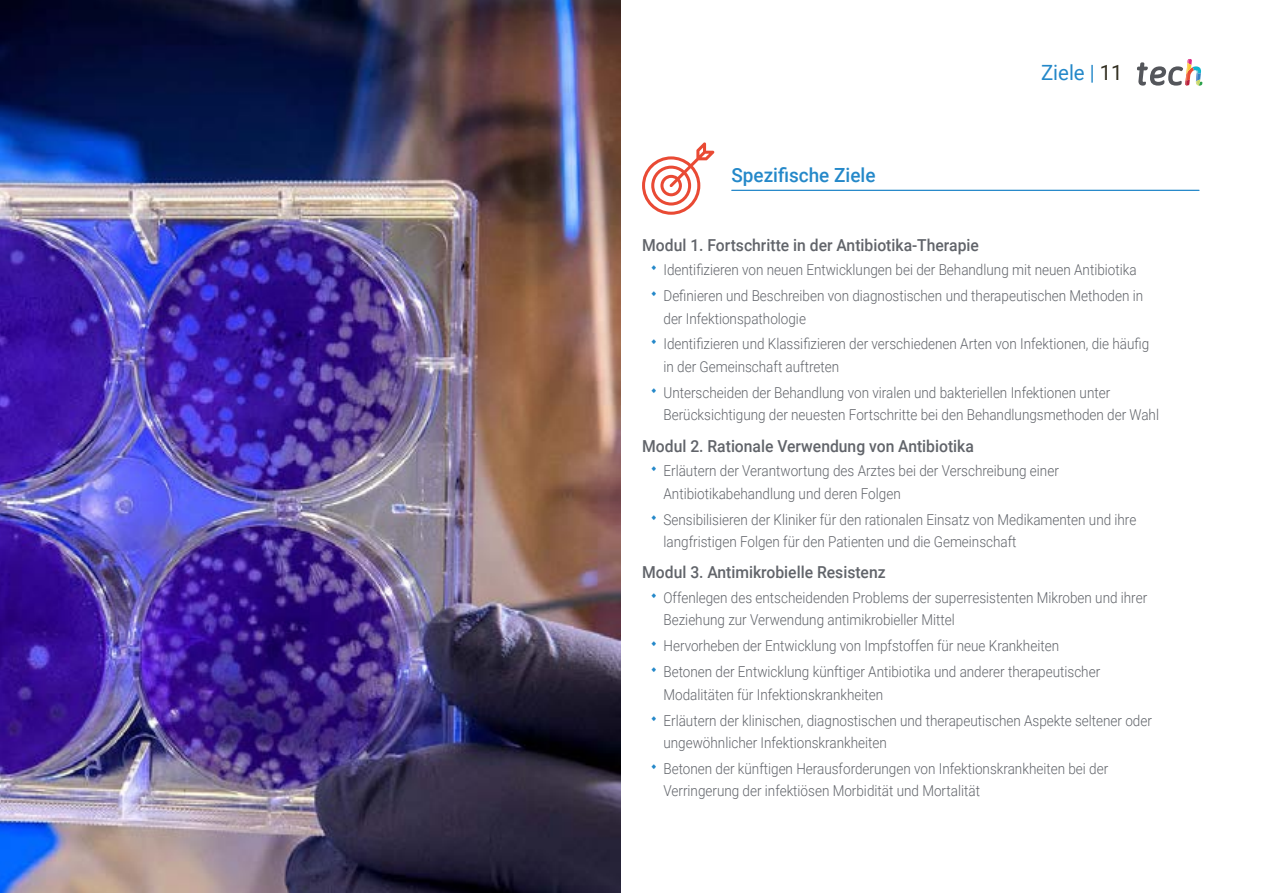
<style>
.page{position:relative;width:1263px;height:893px;background:#fff}
.page>*{position:absolute;margin:0;border:0;box-sizing:border-box;transform-origin:0 0}
.t1{font:21px "Roboto";color:#2488c9}
.t2{font:500 19.5px "Roboto";color:#2488c9}
.t3{font:500 16.5px "Roboto";color:#61646a;scale:.95 1}
.t4{font:300 15px/26px "Roboto";color:#61646a;scale:.9 1}
.s1{color:#312e20}
</style>
<div class="page">
<svg style="left:642px;top:142px;width:72px;height:73px"></svg>
<hr style="left:731px;top:190px;width:468px;height:1px;background:#2488c9">
<svg style="left:1137px;top:59px;width:65px;height:27px"></svg>
<img style="left:0;top:0;width:621px;height:893px">
<h2 class="t2" style="left:731px;top:161px;width:145px">Spezifische Ziele</h2>
<h1 class="t1" style="left:1041px;top:57px;width:83px">Ziele | <span class="s1">11</span></h1>
<p class="t3" style="left:642px;top:233px;width:356px">Modul 1. Fortschritte in der Antibiotika-Therapie</p>
<p class="t4" style="left:663px;top:256px;width:534px">Identifizieren von neuen Entwicklungen bei der Behandlung mit neuen Antibiotika<br>Definieren und Beschreiben von diagnostischen und therapeutischen Methoden in</p>
<p class="t4" style="left:663px;top:305px;width:541px">der Infektionspathologie<br>Identifizieren und Klassifizieren der verschiedenen Arten von Infektionen, die häufig</p>
<p class="t4" style="left:663px;top:353px;width:498px">in der Gemeinschaft auftreten<br>Unterscheiden der Behandlung von viralen und bakteriellen Infektionen unter</p>
<p class="t4" style="left:663px;top:401px;width:552px">Berücksichtigung der neuesten Fortschritte bei den Behandlungsmethoden der Wahl</p>
<p class="t3" style="left:642px;top:434px;width:351px">Modul 2. Rationale Verwendung von Antibiotika</p>
<p class="t4" style="left:663px;top:459px;width:441px;line-height:22.5px">Erläutern der Verantwortung des Arztes bei der Verschreibung einer<br>Antibiotikabehandlung und deren Folgen</p>
<p class="t4" style="left:663px;top:507px;width:527px;line-height:22.5px">Sensibilisieren der Kliniker für den rationalen Einsatz von Medikamenten und ihre langfristigen Folgen für den Patienten und die Gemeinschaft</p>
<p class="t3" style="left:642px;top:561px;width:258px">Modul 3. Antimikrobielle Resistenz</p>
<p class="t4" style="left:663px;top:586px;width:539px;line-height:22.5px">Offenlegen des entscheidenden Problems der superresistenten Mikroben und ihrer<br>Beziehung zur Verwendung antimikrobieller Mittel</p>
<p class="t4" style="left:663px;top:632px;width:487px">Hervorheben der Entwicklung von Impfstoffen für neue Krankheiten<br>Betonen der Entwicklung künftiger Antibiotika und anderer therapeutischer</p>
<p class="t4" style="left:663px;top:681px;width:544px">Modalitäten für Infektionskrankheiten<br>Erläutern der klinischen, diagnostischen und therapeutischen Aspekte seltener oder</p>
<p class="t4" style="left:663px;top:729px;width:496px">ungewöhnlicher Infektionskrankheiten<br>Betonen der künftigen Herausforderungen von Infektionskrankheiten bei der</p>
<p class="t4" style="left:663px;top:778px;width:353px">Verringerung der infektiösen Morbidität und Mortalität</p>
</div>
